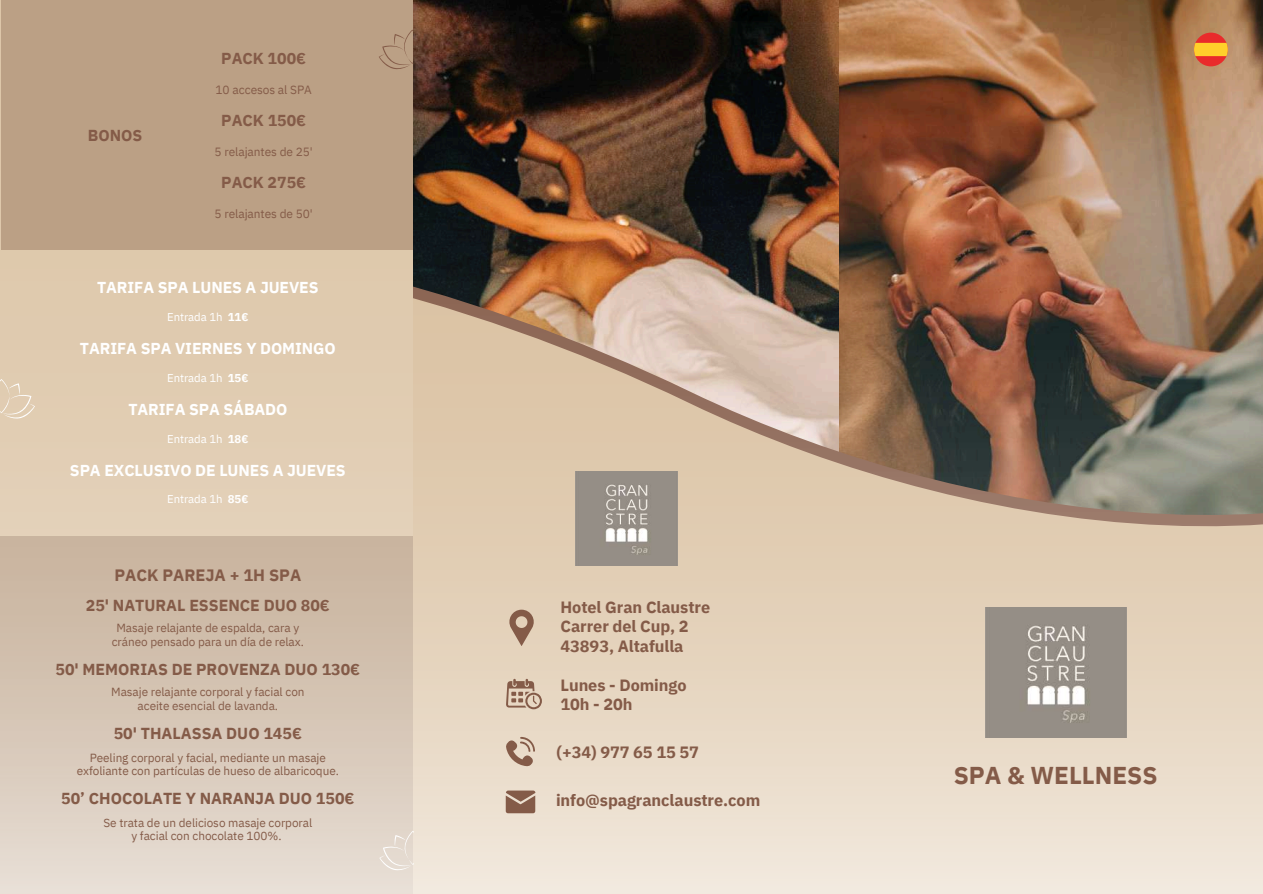
<style>
.page{position:relative;width:1263px;height:894px;background:#fff}
.page>*{position:absolute;margin:0;border:0;box-sizing:border-box;transform-origin:0 0}
.t1{font:700 24.3px "IBM Plex Sans";color:#845b48}
.t2{font:700 16.5px "IBM Plex Sans";color:#845b48}
.t3{font:700 16.35px/19.4px "IBM Plex Sans";letter-spacing:-.005em;color:#845b48}
.t4{font:700 15.9px "IBM Plex Sans";color:#845b48}
.t5{font:700 15.75px "IBM Plex Sans";letter-spacing:-.005em;color:#fff}
.t6{font:11.85px "IBM Plex Sans";letter-spacing:-.005em;color:#845b48}
.t7{font:11.7px/13.8px "IBM Plex Sans";letter-spacing:-.005em;color:#845b48;text-align:center}
.t8{font:11.4px "IBM Plex Sans";letter-spacing:-.005em;color:#fff}
.s1{font-weight:700}
</style>
<div class="page">
<img style="left:0;top:0;width:1263px;height:893px">
<img style="left:985px;top:607px;width:141px;height:130px">
<svg style="left:1194px;top:33px;width:34px;height:33px"></svg>
<svg style="left:1194px;top:43px;width:34px;height:13px"></svg>
<svg style="left:509px;top:609px;width:25px;height:37px"></svg>
<svg style="left:506px;top:736px;width:29px;height:30px"></svg>
<svg style="left:506px;top:790px;width:29px;height:23px"></svg>
<svg style="left:506px;top:678px;width:36px;height:31px"></svg>
<img style="left:576px;top:471px;width:101px;height:94px">
<div style="left:1px;top:0;width:412px;height:249px;background:#bba085"></div>
<svg style="left:0;top:379px;width:35px;height:40px"></svg>
<svg style="left:379px;top:830px;width:34px;height:40px"></svg>
<svg style="left:379px;top:30px;width:33px;height:40px"></svg>
<h3 class="t4" style="left:221px;top:48px;width:86px">PACK 100€</h3>
<p class="t6" style="left:216px;top:81px;width:98px">10 accesos al SPA</p>
<h3 class="t4" style="left:88px;top:124px;width:56px">BONOS</h3>
<h3 class="t4" style="left:221px;top:110px;width:86px">PACK 150€</h3>
<p class="t6" style="left:215px;top:143px;width:100px">5 relajantes de 25'</p>
<h3 class="t4" style="left:221px;top:172px;width:86px">PACK 275€</h3>
<p class="t6" style="left:215px;top:205px;width:100px">5 relajantes de 50'</p>
<h3 class="t5" style="left:97px;top:277px;width:223px">TARIFA SPA LUNES A JUEVES</h3>
<p class="t8" style="left:167px;top:309px;width:83px">Entrada 1h <span class="s1">11€</span></p>
<h3 class="t5" style="left:80px;top:337px;width:257px">TARIFA SPA VIERNES Y DOMINGO</h3>
<p class="t8" style="left:167px;top:370px;width:83px">Entrada 1h <span class="s1">15€</span></p>
<h3 class="t5" style="left:128px;top:398px;width:161px">TARIFA SPA SÁBADO</h3>
<p class="t8" style="left:167px;top:431px;width:83px">Entrada 1h <span class="s1">18€</span></p>
<h3 class="t5" style="left:70px;top:459px;width:277px">SPA EXCLUSIVO DE LUNES A JUEVES</h3>
<p class="t8" style="left:167px;top:491px;width:83px">Entrada 1h <span class="s1">85€</span></p>
<h2 class="t2" style="left:114px;top:563px;width:188px">PACK PAREJA + 1H SPA</h2>
<h3 class="t4" style="left:86px;top:594px;width:246px">25' NATURAL ESSENCE DUO 80€</h3>
<p class="t7" style="left:112px;top:621px;width:194px">Masaje relajante de espalda, cara y cráneo pensado para un día de relax.</p>
<h3 class="t4" style="left:56px;top:658px;width:306px">50' MEMORIAS DE PROVENZA DUO 130€</h3>
<p class="t7" style="left:111px;top:684px;width:195px">Masaje relajante corporal y facial con aceite esencial de lavanda.</p>
<h3 class="t4" style="left:114px;top:723px;width:190px">50' THALASSA DUO 145€</h3>
<p class="t7" style="left:77px;top:750px;width:264px">Peeling corporal y facial, mediante un masaje exfoliante con partículas de hueso de albaricoque.</p>
<h3 class="t4" style="left:61px;top:787px;width:295px">50’ CHOCOLATE Y NARANJA DUO 150€</h3>
<p class="t7" style="left:103px;top:815px;width:210px">Se trata de un delicioso masaje corporal y facial con chocolate 100%.</p>
<h3 class="t3" style="left:560px;top:597px;width:151px">Hotel Gran Claustre<br>Carrer del Cup, 2<br>43893, Altafulla</h3>
<h3 class="t3" style="left:560px;top:674px;width:127px">Lunes - Domingo<br>10h - 20h</h3>
<h3 class="t3" style="left:557px;top:742px;width:144px">(+34) 977 65 15 57</h3>
<h3 class="t3" style="left:556px;top:790px;width:206px">info@spagranclaustre.com</h3>
<h1 class="t1" style="left:954px;top:758px;width:205px">SPA &amp; WELLNESS</h1>
</div>
